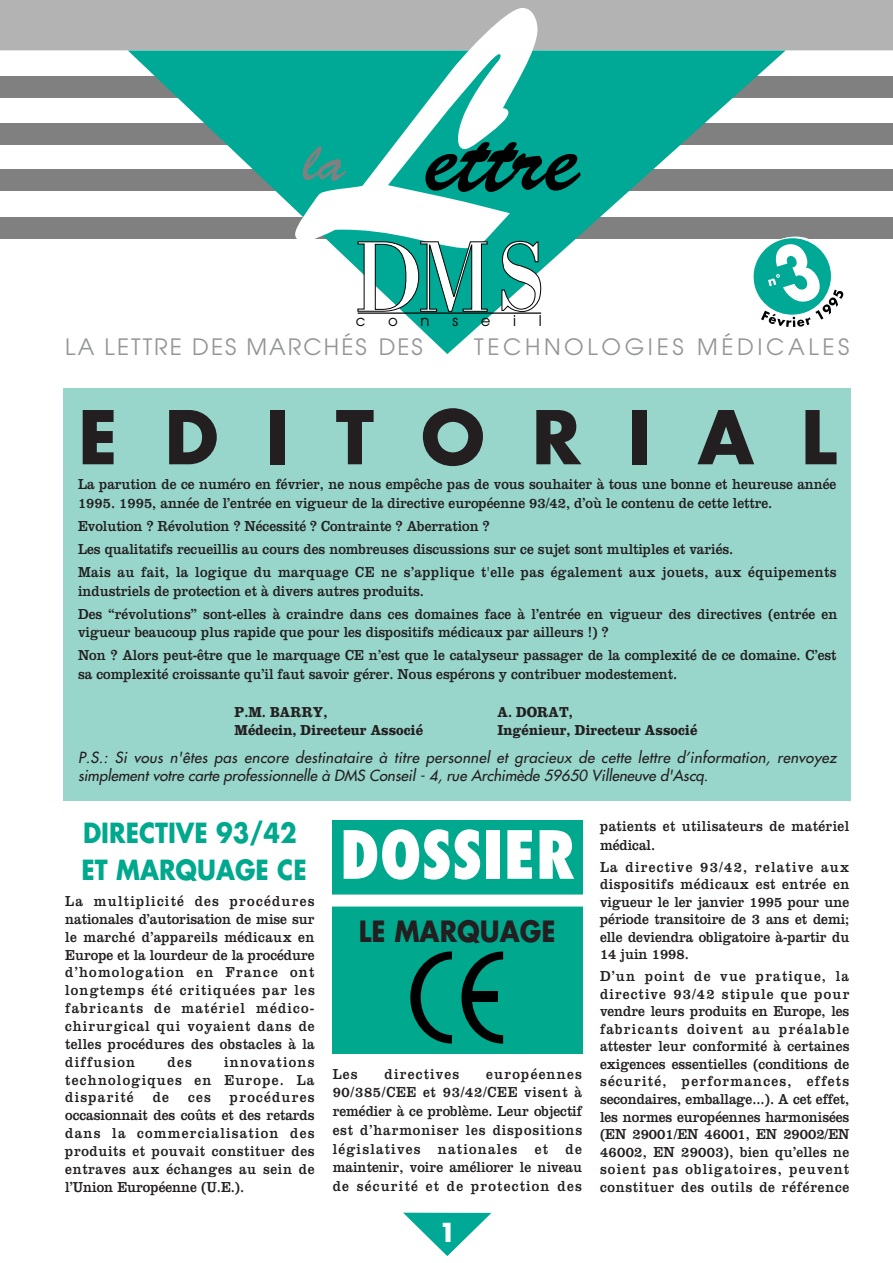
<style>
.page{position:relative;width:893px;height:1263px;background:#fff}
.page>*{position:absolute;margin:0;border:0;box-sizing:border-box;transform-origin:0 0}
.t1{font:330.75px "Brush Script";color:#fff;scale:.92 1}
.t2{font:93px "Brush Script";color:#000}
.t3{font:700 72px "Futura";letter-spacing:.65em;color:#231f20}
.t4{font:800 condensed 64.5px "Futura";color:#fff}
.t5{font:54px "Brush Script";color:#808080}
.t6{font:700 28.5px "Futura";color:#231f20;scale:.9 1}
.t7{font:700 27px/36.5px "Futura";color:#00a88e;scale:.9 1}
.t8{font:700 25.5px "Futura";color:#fff}
.t9{font:22.5px "Avant Garde";letter-spacing:.09em;color:#949698}
.t10{font:22.5px "Avant Garde";letter-spacing:.16em;color:#949698}
.t11{font:15px/17.5px "Clarendon";color:#231f20;text-align:justify;scale:.9 1}
.t12{font:italic 15px/18.8px "Futura";letter-spacing:.02em;color:#231f20}
.t13{font:700 15px "Clarendon";color:#231f20;scale:.9 1}
.t14{font:15px/18.8px "Clarendon";letter-spacing:.03em;color:#231f20;scale:.9 1}
.t15{font:15px "Clarendon";letter-spacing:.09em;color:#231f20;scale:.9 1}
.t16{font:14.85px "Avant Garde";color:#000}
</style>
<div class="page">
<div style="left:0;top:217px;width:892px;height:22px;background:#808080"></div>
<div style="left:0;top:169px;width:892px;height:21px;background:#808080"></div>
<div style="left:0;top:123px;width:892px;height:21px;background:#808080"></div>
<div style="left:0;top:76px;width:892px;height:22px;background:#808080"></div>
<div style="left:0;top:0;width:892px;height:50px;background:#b3b3b3"></div>
<svg style="left:128px;top:50px;width:657px;height:304px"></svg>
<svg style="left:357px;top:241px;width:131px;height:71px"></svg>
<svg style="left:500px;top:241px;width:41px;height:71px"></svg>
<hr style="left:357px;top:312px;width:184px;height:2px;background:#000">
<div style="left:64px;top:388px;width:786px;height:412px;background:#98d5cb"></div>
<svg style="left:403px;top:1213px;width:88px;height:43px"></svg>
<div style="left:332px;top:820px;width:250px;height:233px;background:#00a88e"></div>
<div style="left:331px;top:895px;width:252px;height:12px;background:#fff"></div>
<svg style="left:410px;top:951px;width:42px;height:93px"></svg>
<svg style="left:461px;top:951px;width:42px;height:93px"></svg>
<div style="left:469px;top:992px;width:29px;height:10px;background:#000"></div>
<svg style="left:748px;top:232px;width:95px;height:95px"></svg>
<h1 class="t1" style="left:312px;top:41px;width:232px">L</h1>
<h2 class="t2" style="left:426px;top:133px;width:155px">ettre</h2>
<h3 class="t5" style="left:303px;top:147px;width:44px">la</h3>
<p class="t16" style="left:356px;top:315px;width:11px">c</p>
<p class="t16" style="left:388px;top:315px;width:11px">o</p>
<p class="t16" style="left:420px;top:315px;width:11px">n</p>
<p class="t16" style="left:452px;top:315px;width:7px">s</p>
<p class="t16" style="left:481px;top:315px;width:11px">e</p>
<p class="t16" style="left:513px;top:315px;width:4px">i</p>
<p class="t16" style="left:539px;top:315px;width:4px">l</p>
<h3 class="t9" style="left:65px;top:338px;width:359px">LA LETTRE DES MARCHÉS DES</h3>
<h3 class="t10" style="left:474px;top:338px;width:376px">TECHNOLOGIES MÉDICALES</h3>
<h3 class="t3" style="left:78px;top:405px;width:760px">EDITORIAL</h3>
<p class="t11" style="left:78px;top:476px;width:844px;line-height:18.8px">La parution de ce numéro en février, ne nous empêche pas de vous souhaiter à tous une bonne et heureuse année<br>1995. 1995, année de l’entrée en vigueur de la directive européenne 93/42, d’où le contenu de cette lettre.</p>
<p class="t11" style="left:78px;top:516px;width:844px;line-height:23px;text-align:left">Evolution ? Révolution ? Nécessité ? Contrainte ? Aberration ?<br>Les qualitatifs recueillis au cours des nombreuses discussions sur ce sujet sont multiples et variés.<br>Mais au fait, la logique du marquage CE ne s’applique t'elle pas également aux jouets, aux équipements</p>
<p class="t11" style="left:78px;top:581px;width:845px;line-height:23px">industriels de protection et à divers autres produits.<br>Des “révolutions” sont-elles à craindre dans ces domaines face à l’entrée en vigueur des directives (entrée en</p>
<p class="t11" style="left:78px;top:622px;width:844px;line-height:23px">vigueur beaucoup plus rapide que pour les dispositifs médicaux par ailleurs !) ?<br>Non ? Alors peut-être que le marquage CE n’est que le catalyseur passager de la complexité de ce domaine. C’est</p>
<p class="t11" style="left:78px;top:667px;width:667px">sa complexité croissante qu’il faut savoir gérer. Nous espérons y contribuer modestement.</p>
<p class="t13" style="left:234px;top:706px;width:105px">P.M. BARRY,</p>
<p class="t13" style="left:497px;top:706px;width:85px">A. DORAT,</p>
<p class="t13" style="left:234px;top:725px;width:211px">Médecin, Directeur Associé</p>
<p class="t13" style="left:497px;top:725px;width:224px">Ingénieur, Directeur Associé</p>
<p class="t12" style="left:78px;top:749px;width:760px">P.S.: Si vous n'êtes pas encore destinataire à titre personnel et gracieux de cette lettre d’information, renvoyez simplement votre carte professionnelle à DMS Conseil - 4, rue Archimède 59650 Villeneuve d'Ascq.</p>
<h3 class="t7" style="left:82px;top:817px;width:251px">DIRECTIVE 93/42<br>ET MARQUAGE CE</h3>
<p class="t11" style="left:65px;top:894px;width:279px">La multiplicité des procédures nationales d’autorisation de mise sur le marché d’appareils médicaux en Europe et la lourdeur de la procédure d’homologation en France ont longtemps été critiquées par les fabricants de matériel médico&shy;chirurgical qui voyaient dans de telles procédures des obstacles à la diffusion</p>
<p class="t11" style="left:65px;top:1054px;width:278px;text-indent:159px">innovations technologiques en Europe. La disparité</p>
<p class="t11" style="left:167px;top:1054px;width:28px">des</p>
<p class="t11" style="left:65px;top:1090px;width:278px;text-indent:164px">procédures occasionnait des coûts et des retards dans la commercialisation des produits et pouvait constituer des entraves aux échanges au sein de l’Union Européenne (U.E.).</p>
<p class="t11" style="left:153px;top:1090px;width:20px">de</p>
<p class="t11" style="left:188px;top:1090px;width:27px">ces</p>
<h3 class="t4" style="left:340px;top:827px;width:236px">DOSSIER</h3>
<h3 class="t6" style="left:359px;top:918px;width:220px">LE MARQUAGE</h3>
<p class="t11" style="left:332px;top:1066px;width:279px;line-height:18.8px;text-indent:153px">européennes 90/385/CEE et 93/42/CEE visent à remédier à ce problème. Leur objectif est d’harmoniser les dispositions législatives nationales et de maintenir, voire améliorer le niveau de sécurité et de protection des</p>
<p class="t11" style="left:332px;top:1066px;width:29px">Les</p>
<p class="t15" style="left:384px;top:1068px;width:85px">directives</p>
<h3 class="t8" style="left:439px;top:1221px;width:19px">1</h3>
<p class="t14" style="left:600px;top:818px;width:278px">patients et utilisateurs de matériel médical.</p>
<p class="t11" style="left:600px;top:859px;width:278px">La directive 93/42, relative aux dispositifs médicaux est entrée en vigueur le ler janvier 1995 pour une période transitoire de 3 ans et demi; elle deviendra obligatoire à-partir du 14 juin 1998.</p>
<p class="t11" style="left:600px;top:969px;width:279px">D’un point de vue pratique, la directive 93/42 stipule que pour vendre leurs produits en Europe, les fabricants doivent au préalable attester leur conformité à certaines exigences essentielles (conditions de sécurité, performances, effets secondaires, emballage...). A cet effet, les normes européennes harmonisées (EN 29001/EN 46001, EN 29002/EN 46002, EN 29003), bien qu’elles ne soient pas obligatoires, peuvent constituer des outils de référence</p>
</div>
